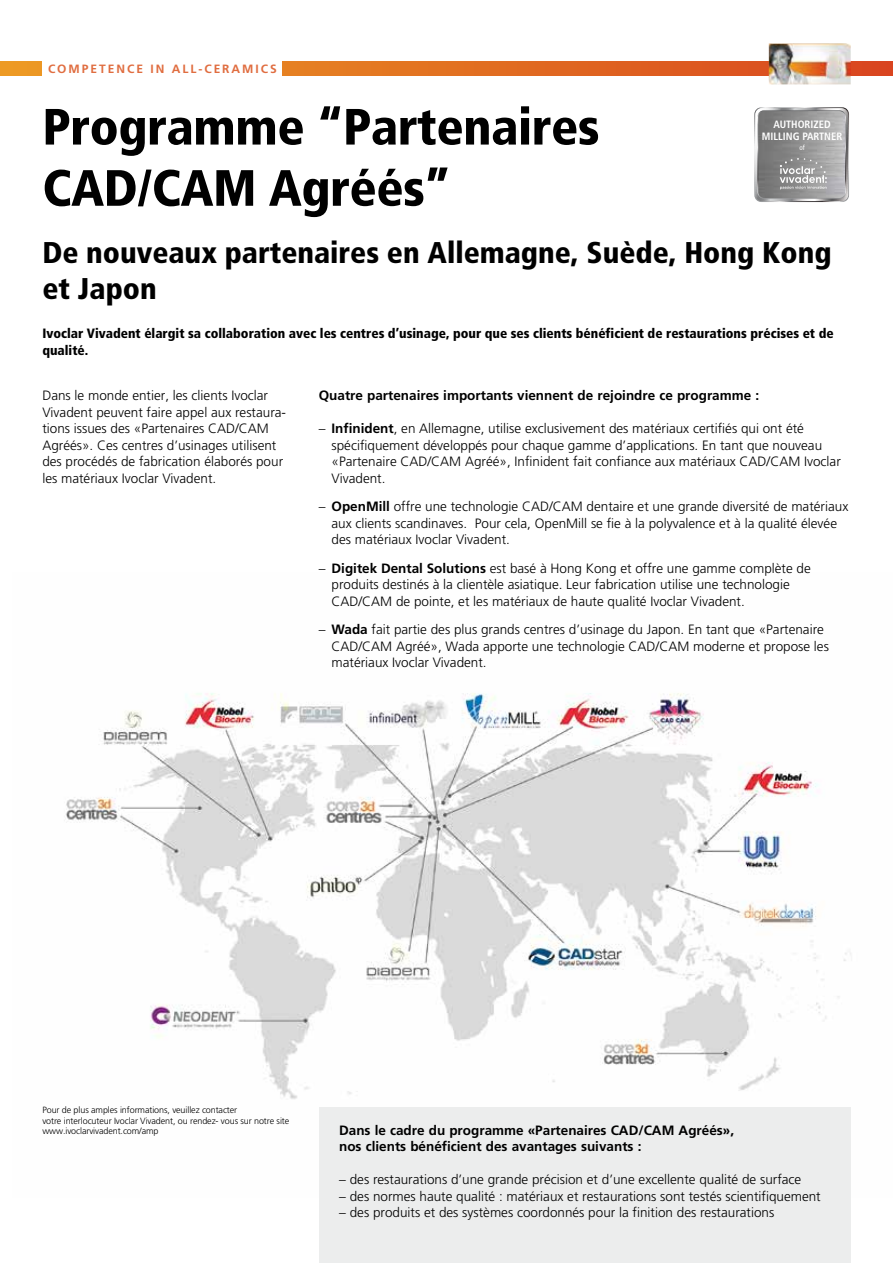
<style>
.page{position:relative;width:893px;height:1263px;background:#fff}
.page>*{position:absolute;margin:0;border:0;box-sizing:border-box;transform-origin:0 0}
.t1{font:900 condensed 51px/61.2px "Frutiger";letter-spacing:-.01em;color:#000}
.t2{font:900 condensed 30px/36px "Frutiger";color:#000}
.t3{font:300 13.5px/16.5px "Frutiger";color:#000}
.t4{font:700 13.5px/16.5px "Frutiger";color:#000}
.t5{font:900 condensed 13.5px/16.5px "Frutiger";color:#000}
.t6{font:700 12px "Frutiger";letter-spacing:.165em;color:#e06d40}
.t7{font:700 condensed 10.65px "Frutiger";color:#fff}
.t8{font:300 9px/10.8px "Frutiger";letter-spacing:-.01em;color:#000}
.t9{font:condensed 7.05px "Frutiger";color:#fff}
.s1{font-weight:700}
</style>
<div class="page">
<img style="left:66px;top:693px;width:785px;height:504px">
<div style="left:319px;top:1107px;width:531px;height:156px;background:#eceded"></div>
<svg style="left:754px;top:107px;width:95px;height:95px;background:#9b9b9b"></svg>
<svg style="left:0;top:62px;width:893px;height:14px;background:#e06a21"></svg>
<div style="left:43px;top:58px;width:239px;height:22px;background:#fff"></div>
<img style="left:769px;top:44px;width:82px;height:40px">
<p class="t6" style="left:48px;top:62px;width:230px">COMPETENCE IN ALL-CERAMICS</p>
<h1 class="t1" style="left:42px;top:96px;width:559px">Programme “Partenaires<br>CAD/CAM Agréés”</h1>
<h2 class="t2" style="left:42px;top:234px;width:791px">De nouveaux partenaires en Allemagne, Suède, Hong Kong et Japon</h2>
<p class="t5" style="left:42px;top:325px;width:793px">Ivoclar Vivadent élargit sa collaboration avec les centres d’usinage, pour que ses clients bénéficient de restaurations précises et de qualité.</p>
<p class="t7" style="left:773px;top:118px;width:59px">AUTHORIZED</p>
<p class="t7" style="left:762px;top:130px;width:82px">MILLING PARTNER</p>
<p class="t9" style="left:799px;top:144px;width:7px">of</p>
<p class="t3" style="left:42px;top:388px;width:245px">Dans le monde entier, les clients Ivoclar Vivadent peuvent faire appel aux restaura&shy;tions issues des «Partenaires CAD/CAM Agréés». Ces centres d’usinages utilisent des procédés de fabrication élaborés pour les matériaux Ivoclar Vivadent.</p>
<p class="t4" style="left:319px;top:388px;width:442px">Quatre partenaires importants viennent de rejoindre ce programme :</p>
<p class="t3" style="left:331px;top:421px;width:511px;text-indent:-13px">– <span class="s1">Infinident</span>, en Allemagne, utilise exclusivement des matériaux certifiés qui ont été spécifiquement développés pour chaque gamme d’applications. En tant que nouveau «Partenaire CAD/CAM Agréé», Infinident fait confiance aux matériaux CAD/CAM Ivoclar Vivadent.</p>
<p class="t3" style="left:331px;top:499px;width:518px;text-indent:-13px">– <span class="s1">OpenMill</span> offre une technologie CAD/CAM dentaire et une grande diversité de matériaux aux clients scandinaves. Pour cela, OpenMill se fie à la polyvalence et à la qualité élevée des matériaux Ivoclar Vivadent.</p>
<p class="t3" style="left:331px;top:560px;width:481px;text-indent:-13px">– <span class="s1">Digitek Dental Solutions</span> est basé à Hong Kong et offre une gamme complète de produits destinés à la clientèle asiatique. Leur fabrication utilise une technologie<br>CAD/CAM de pointe, et les matériaux de haute qualité Ivoclar Vivadent.</p>
<p class="t3" style="left:331px;top:622px;width:499px;text-indent:-13px">– <span class="s1">Wada</span> fait partie des plus grands centres d’usinage du Japon. En tant que «Partenaire<br>CAD/CAM Agréé», Wada apporte une technologie CAD/CAM moderne et propose les matériaux Ivoclar Vivadent.</p>
<p class="t8" style="left:42px;top:1104px;width:248px">Pour de plus amples informations, veuillez contacter<br>votre interlocuteur Ivoclar Vivadent, ou rendez- vous sur notre site www.ivoclarvivadent.com/amp</p>
<p class="t4" style="left:339px;top:1122px;width:396px">Dans le cadre du programme «Partenaires CAD/CAM Agréés», nos clients bénéficient des avantages suivants :</p>
<p class="t3" style="left:339px;top:1171px;width:464px">– des restaurations d’une grande précision et d’une excellente qualité de surface</p>
<p class="t3" style="left:339px;top:1188px;width:483px">– des normes haute qualité : matériaux et restaurations sont testés scientifiquement</p>
<p class="t3" style="left:339px;top:1204px;width:437px">– des produits et des systèmes coordonnés pour la finition des restaurations</p>
</div>
